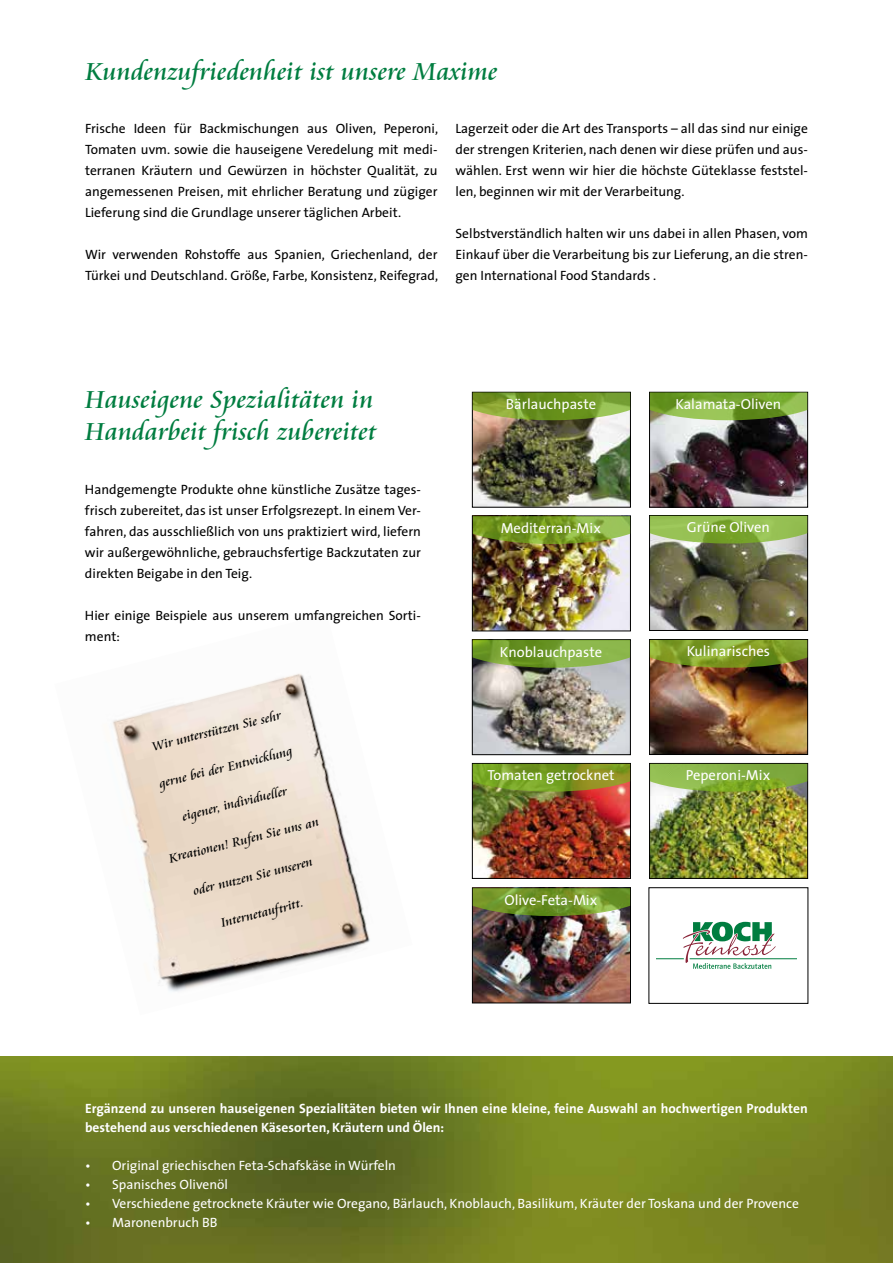
<style>
.page{position:relative;width:893px;height:1263px;background:#fff}
.page>*{position:absolute;margin:0;border:0;box-sizing:border-box;transform-origin:0 0}
.t1{font:27px/32.4px "Cataneo BT";color:#007d40}
.t2{font:14.55px "The Sans";color:#fff}
.t3{font:13.5px/21px "The Sans";color:#000;text-align:justify}
.t4{font:13.5px "The Sans";color:#fff}
.t5{font:700 13.5px/19px "The Sans";color:#fff}
.t6{font:13.5px "Cataneo BT";color:#000}
</style>
<div class="page">
<img style="left:112px;top:673px;width:258px;height:319px">
<div style="left:649px;top:887px;width:159px;height:117px;border:1px solid #000"></div>
<img style="left:0;top:1056px;width:893px;height:207px">
<img style="left:651px;top:420px;width:155px;height:85px">
<div style="left:649px;top:392px;width:159px;height:115px;border:1px solid #000"></div>
<svg style="left:650px;top:392px;width:157px;height:28px;background:#7ca440"></svg>
<img style="left:651px;top:543px;width:155px;height:86px">
<div style="left:649px;top:515px;width:159px;height:116px;border:1px solid #000"></div>
<svg style="left:650px;top:516px;width:157px;height:27px;background:#95bb56"></svg>
<img style="left:474px;top:420px;width:155px;height:85px">
<div style="left:472px;top:392px;width:159px;height:115px;border:1px solid #000"></div>
<svg style="left:473px;top:392px;width:157px;height:28px;background:#7d9d37"></svg>
<img style="left:474px;top:544px;width:155px;height:85px">
<div style="left:472px;top:516px;width:159px;height:115px;border:1px solid #000"></div>
<svg style="left:473px;top:516px;width:157px;height:28px;background:#7f9f35"></svg>
<img style="left:474px;top:668px;width:155px;height:85px">
<div style="left:472px;top:639px;width:159px;height:116px;border:1px solid #000"></div>
<svg style="left:473px;top:640px;width:157px;height:28px;background:#7ea343"></svg>
<img style="left:474px;top:916px;width:155px;height:85px">
<div style="left:472px;top:888px;width:159px;height:115px;border:1px solid #000"></div>
<svg style="left:473px;top:888px;width:157px;height:28px;background:#729132"></svg>
<img style="left:474px;top:792px;width:155px;height:85px">
<div style="left:472px;top:763px;width:159px;height:116px;border:1px solid #000"></div>
<svg style="left:473px;top:764px;width:157px;height:28px;background:#829627"></svg>
<img style="left:651px;top:792px;width:155px;height:85px">
<div style="left:649px;top:763px;width:159px;height:116px;border:1px solid #000"></div>
<svg style="left:650px;top:764px;width:157px;height:28px;background:#8bb14b"></svg>
<img style="left:651px;top:668px;width:155px;height:85px">
<div style="left:649px;top:639px;width:159px;height:116px;border:1px solid #000"></div>
<svg style="left:650px;top:640px;width:157px;height:28px;background:#7d9229"></svg>
<hr style="left:690px;top:958px;width:106px;height:1px;background:#007d40">
<svg style="left:656px;top:922px;width:120px;height:47px"></svg>
<h1 class="t1" style="left:85px;top:56px;width:414px">Kundenzufriedenheit ist unsere Maxime</h1>
<p class="t3" style="left:85px;top:118px;width:355px">Frische Ideen für Backmischungen aus Oliven, Peperoni, Tomaten uvm. sowie die hauseigene Veredelung mit medi&shy;terranen Kräutern und Gewürzen in höchster Qualität, zu angemessenen Preisen, mit ehrlicher Beratung und zügiger Lieferung sind die Grundlage unserer täglichen Arbeit.</p>
<p class="t3" style="left:85px;top:244px;width:355px">Wir verwenden Rohstoffe aus Spanien, Griechenland, der<br>Türkei und Deutschland. Größe, Farbe, Konsistenz, Reifegrad,</p>
<p class="t3" style="left:455px;top:118px;width:354px">Lagerzeit oder die Art des Transports – all das sind nur einige der strengen Kriterien, nach denen wir diese prüfen und aus&shy;wählen. Erst wenn wir hier die höchste Güteklasse feststel&shy;len, beginnen wir mit der Verarbeitung.</p>
<p class="t3" style="left:455px;top:223px;width:354px">Selbstverständlich halten wir uns dabei in allen Phasen, vom Einkauf über die Verarbeitung bis zur Lieferung, an die stren&shy;gen International Food Standards .</p>
<h1 class="t1" style="left:85px;top:384px;width:293px">Hauseigene Spezialitäten in<br>Handarbeit frisch zubereitet</h1>
<p class="t3" style="left:85px;top:478px;width:337px">Handgemengte Produkte ohne künstliche Zusätze tages&shy;frisch zubereitet, das ist unser Erfolgsrezept. In einem Ver&shy;fahren, das ausschließlich von uns praktiziert wird, liefern wir außergewöhnliche, gebrauchsfertige Backzutaten zur direkten Beigabe in den Teig.</p>
<p class="t3" style="left:85px;top:604px;width:337px">Hier einige Beispiele aus unserem umfangreichen Sorti&shy;ment:</p>
<p class="t6" style="left:150px;top:738px;width:134px;rotate:-14deg">Wir unterstützen Sie sehr</p>
<p class="t6" style="left:157px;top:775px;width:138px;rotate:-14deg">gerne bei der Entwicklung</p>
<p class="t6" style="left:181px;top:808px;width:109px;rotate:-14deg">eigener, individueller</p>
<p class="t6" style="left:167px;top:850px;width:156px;rotate:-14deg">Kreationen! Rufen Sie uns an</p>
<p class="t6" style="left:191px;top:883px;width:124px;rotate:-14deg">oder nutzen Sie unseren</p>
<p class="t6" style="left:219px;top:915px;width:86px;rotate:-14deg">Internetauftritt.</p>
<p class="t2" style="left:506px;top:392px;width:92px">Bärlauchpaste</p>
<p class="t2" style="left:675px;top:392px;width:107px">Kalamata-Oliven</p>
<p class="t2" style="left:501px;top:516px;width:102px">Mediterran-Mix</p>
<p class="t2" style="left:687px;top:515px;width:84px">Grüne Oliven</p>
<p class="t2" style="left:500px;top:639px;width:104px">Knoblauchpaste</p>
<p class="t2" style="left:687px;top:639px;width:85px">Kulinarisches</p>
<p class="t2" style="left:487px;top:763px;width:129px">Tomaten getrocknet</p>
<p class="t2" style="left:686px;top:763px;width:86px">Peperoni-Mix</p>
<p class="t2" style="left:504px;top:888px;width:94px">Olive-Feta-Mix</p>
<p class="t5" style="left:85px;top:1098px;width:724px">Ergänzend zu unseren hauseigenen Spezialitäten bieten wir Ihnen eine kleine, feine Auswahl an hochwertigen Produkten bestehend aus verschiedenen Käsesorten, Kräutern und Ölen:</p>
<p class="t4" style="left:85px;top:1154px;width:312px">• Original griechischen Feta-Schafskäse in Würfeln</p>
<p class="t4" style="left:85px;top:1173px;width:144px">• Spanisches Olivenöl</p>
<p class="t4" style="left:85px;top:1192px;width:715px">• Verschiedene getrocknete Kräuter wie Oregano, Bärlauch, Knoblauch, Basilikum, Kräuter der Toskana und der Provence</p>
<p class="t4" style="left:85px;top:1211px;width:134px">• Maronenbruch BB</p>
</div>
